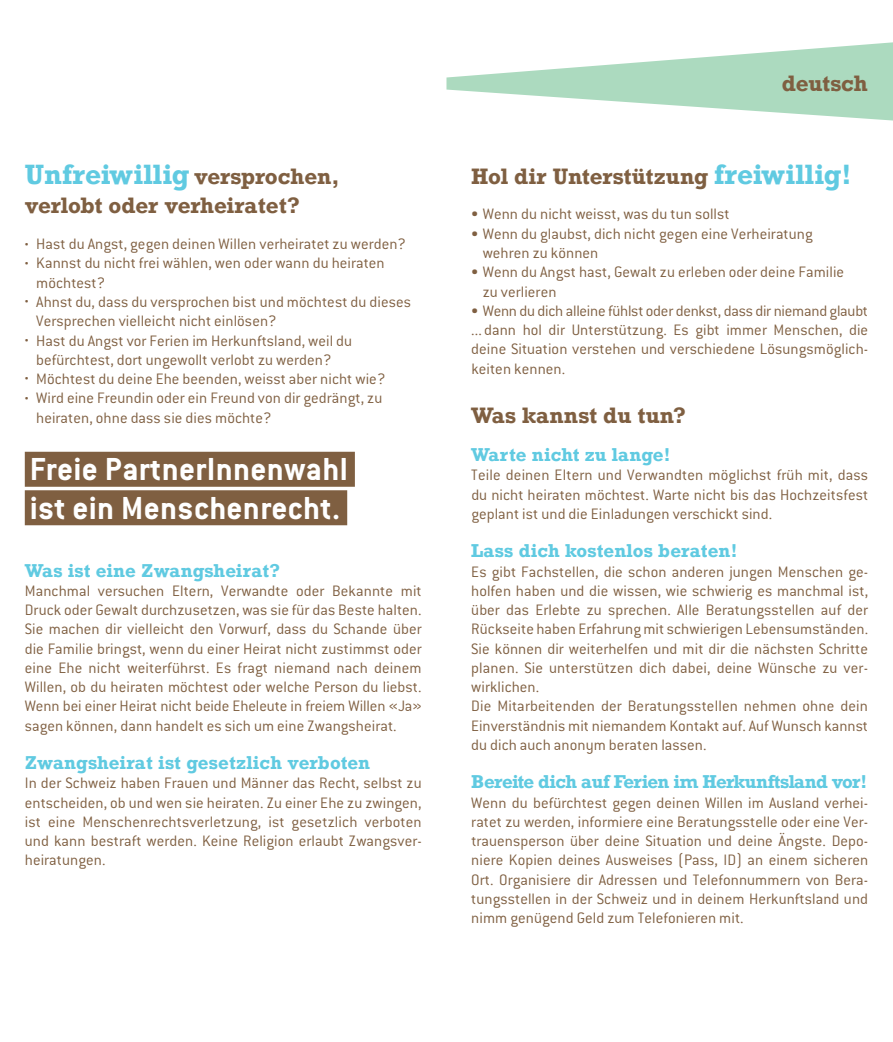
<style>
.page{position:relative;width:893px;height:1042px;background:#fff}
.page>*{position:absolute;margin:0;border:0;box-sizing:border-box;transform-origin:0 0}
.t1{font:700 35px/38.5px "Conduitneu";letter-spacing:.01em;color:#fff}
.t2{font:700 26.25px "Rockwell";letter-spacing:.005em;color:#60cae1}
.t3{font:700 21px "Rockwell";letter-spacing:-.005em;color:#7f5f41}
.t4{font:700 17.5px "Rockwell";color:#60cae1}
.t5{font:700 17.5px "Rockwell";letter-spacing:-.035em;color:#60cae1}
.t6{font:300 16.62px/19.2px "Conduitneu";letter-spacing:.005em;color:#7f5f41}
.s1{font-size:21px;color:#7f5f41}
.s2{font-size:26.25px;color:#60cae1}
</style>
<div class="page">
<div style="left:25px;top:452px;width:330px;height:35px;background:#7f5f41"></div>
<div style="left:25px;top:490px;width:322px;height:35px;background:#7f5f41"></div>
<svg style="left:446px;top:42px;width:447px;height:79px"></svg>
<h2 class="t2" style="left:25px;top:157px;width:316px">Unfreiwillig <span class="s1">versprochen,</span></h2>
<p class="t3" style="left:25px;top:192px;width:277px">verlobt oder verheiratet?</p>
<p class="t6" style="left:25px;top:234px;width:383px"><sup>•</sup> Hast du Angst, gegen deinen Willen verheiratet zu werden?</p>
<p class="t6" style="left:36px;top:254px;width:350px;text-indent:-11px"><sup>•</sup> Kannst du nicht frei wählen, wen oder wann du heiraten möchtest?</p>
<p class="t6" style="left:36px;top:292px;width:376px;text-indent:-11px"><sup>•</sup> Ahnst du, dass du versprochen bist und möchtest du dieses<br>Versprechen vielleicht nicht einlösen?</p>
<p class="t6" style="left:25px;top:331px;width:329px;text-align:center"><sup>•</sup> Hast du Angst vor Ferien im Herkunftsland, weil du befürchtest, dort ungewollt verlobt zu werden?</p>
<p class="t6" style="left:25px;top:369px;width:362px"><sup>•</sup> Möchtest du deine Ehe beenden, weisst aber nicht wie?</p>
<p class="t6" style="left:36px;top:388px;width:348px;text-indent:-11px"><sup>•</sup> Wird eine Freundin oder ein Freund von dir gedrängt, zu heiraten, ohne dass sie dies möchte?</p>
<h1 class="t1" style="left:30px;top:449px;width:319px">Freie PartnerInnenwahl ist ein Menschenrecht.</h1>
<p class="t4" style="left:25px;top:559px;width:257px">Was ist eine Zwangsheirat?</p>
<p class="t6" style="left:25px;top:581px;width:398px;text-align:justify">Manchmal versuchen Eltern, Verwandte oder Bekannte mit Druck oder Gewalt durchzusetzen, was sie für das Beste halten.<br>Sie machen dir vielleicht den Vorwurf, dass du Schande über die Familie bringst, wenn du einer Heirat nicht zustimmst oder eine Ehe nicht weiterführst. Es fragt niemand nach deinem Willen, ob du heiraten möchtest oder welche Person du liebst.<br>Wenn bei einer Heirat nicht beide Eheleute in freiem Willen «Ja» sagen können, dann handelt es sich um eine Zwangsheirat.</p>
<p class="t4" style="left:25px;top:751px;width:347px">Zwangsheirat ist gesetzlich verboten</p>
<p class="t6" style="left:25px;top:773px;width:398px;text-align:justify">In der Schweiz haben Frauen und Männer das Recht, selbst zu entscheiden, ob und wen sie heiraten. Zu einer Ehe zu zwingen, ist eine Menschenrechtsverletzung, ist gesetzlich verboten und kann bestraft werden. Keine Religion erlaubt Zwangsver&shy;heiratungen.</p>
<p class="t3" style="left:782px;top:70px;width:88px">deutsch</p>
<p class="t3" style="left:471px;top:162px;width:382px">Hol dir Unterstützung <span class="s2">freiwillig!</span></p>
<p class="t6" style="left:471px;top:205px;width:260px">• Wenn du nicht weisst, was du tun sollst</p>
<p class="t6" style="left:483px;top:224px;width:331px;text-indent:-11px">• Wenn du glaubst, dich nicht gegen eine Verheiratung wehren zu können</p>
<p class="t6" style="left:483px;top:262px;width:363px;text-indent:-11px">• Wenn du Angst hast, Gewalt zu erleben oder deine Familie zu verlieren</p>
<p class="t6" style="left:471px;top:301px;width:398px;text-align:justify">• Wenn du dich alleine fühlst oder denkst, dass dir niemand glaubt ... dann hol dir Unterstützung. Es gibt immer Menschen, die deine Situation verstehen und verschiedene Lösungsmöglich&shy;keiten kennen.</p>
<p class="t3" style="left:471px;top:401px;width:216px">Was kannst du tun?</p>
<p class="t4" style="left:471px;top:443px;width:201px">Warte nicht zu lange!</p>
<p class="t6" style="left:471px;top:465px;width:398px;text-align:justify">Teile deinen Eltern und Verwandten möglichst früh mit, dass du nicht heiraten möchtest. Warte nicht bis das Hochzeitsfest geplant ist und die Einladungen verschickt sind.</p>
<p class="t4" style="left:471px;top:539px;width:268px">Lass dich kostenlos beraten!</p>
<p class="t6" style="left:471px;top:562px;width:398px">Es gibt Fachstellen, die schon anderen jungen Menschen ge&shy;holfen haben und die wissen, wie schwierig es manchmal ist, über das Erlebte zu sprechen. Alle Beratungsstellen auf der Rückseite haben Erfahrung mit schwierigen Lebensumständen.<br>Sie können dir weiterhelfen und mit dir die nächsten Schritte planen. Sie unterstützen dich dabei, deine Wünsche zu ver&shy;wirklichen.<br>Die Mitarbeitenden der Beratungsstellen nehmen ohne dein Einverständnis mit niemandem Kontakt auf. Auf Wunsch kannst du dich auch anonym beraten lassen.</p>
<p class="t5" style="left:471px;top:770px;width:397px">Bereite dich auf Ferien im Herkunftsland vor!</p>
<p class="t6" style="left:471px;top:793px;width:398px;text-align:justify">Wenn du befürchtest gegen deinen Willen im Ausland verhei&shy;ratet zu werden, informiere eine Beratungsstelle oder eine Ver&shy;trauensperson über deine Situation und deine Ängste. Depo&shy;niere Kopien deines Ausweises (Pass, ID) an einem sicheren Ort. Organisiere dir Adressen und Telefonnummern von Bera&shy;tungsstellen in der Schweiz und in deinem Herkunftsland und nimm genügend Geld zum Telefonieren mit.</p>
</div>
